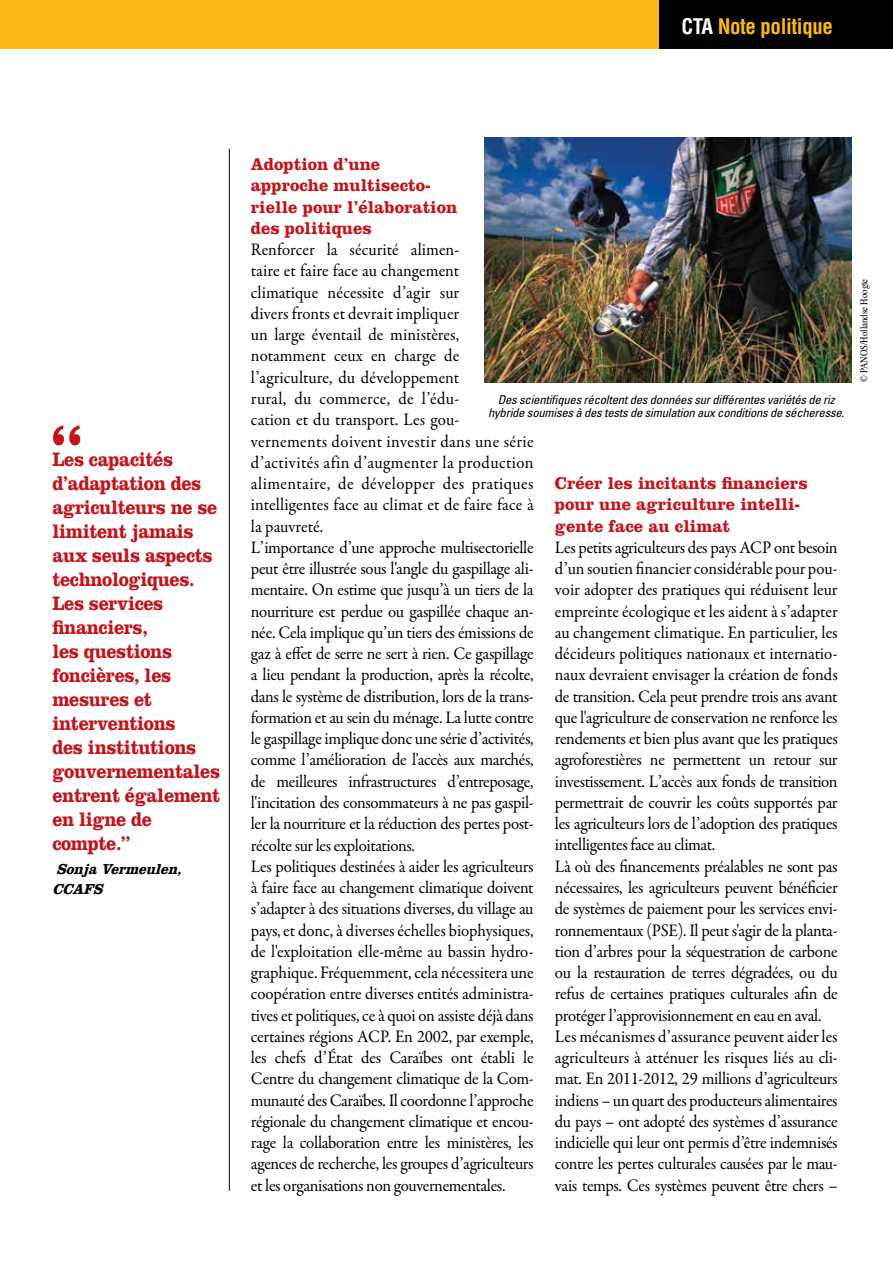
<style>
.page{position:relative;width:893px;height:1263px;background:#fff}
.page>*{position:absolute;margin:0;border:0;box-sizing:border-box;transform-origin:0 0}
.t1{font:700 73.5px "Clarendon";color:#c2151c;scale:.85 1}
.t2{font:700 condensed 21px "Helvetica";letter-spacing:-.02em;color:#fdb913}
.t3{font:700 20.25px/24px "Clarendon";letter-spacing:-.02em;color:#c2151c;scale:.9 1}
.t4{font:17.7px/21.3px "Garamond Premr Pro";letter-spacing:-.02em;color:#000;scale:.95 1}
.t5{font:700 17.7px/21.3px "Clarendon";color:#c2151c;scale:.95 1}
.t6{font:italic 700 15px/19.5px "Clarendon";color:#000;scale:.92 1}
.t7{font:italic condensed 12.15px/13.5px "Univers";letter-spacing:-.02em;color:#000;text-align:center;scale:1.04 1}
.t8{font:10.5px "Times";color:#000;scale:.84 1}
.s1{color:#fff}
</style>
<div class="page">
<hr style="left:229px;top:149px;width:1px;height:1042px;background:#000">
<div style="left:0;top:0;width:659px;height:49px;background:#fdb913"></div>
<div style="left:659px;top:0;width:234px;height:49px;background:#000"></div>
<img style="left:485px;top:137px;width:366px;height:245px">
<p class="t2" style="left:681px;top:13px;width:153px"><span class="s1">CTA</span> Note politique</p>
<h1 class="t1" style="left:51px;top:406px;width:38px">“</h1>
<p class="t3" style="left:52px;top:447px;width:188px">Les capacités d’adaptation des agriculteurs ne se limitent jamais aux seuls aspects technologiques.<br>Les services financiers,<br>les questions foncières, les mesures et interventions<br>des institutions gouvernementales entrent également en ligne de compte.”</p>
<p class="t6" style="left:52px;top:859px;width:147px">SonjaVermeulen,<br>CCAFS</p>
<p class="t5" style="left:251px;top:153px;width:219px">Adoption d’une approche multisecto&shy;rielle pour l’élaboration des politiques</p>
<p class="t4" style="left:251px;top:239px;width:299px">Renforcer la sécurité alimen-<br>taire et faire face au changement<br>climatique nécessite d’agir sur<br>divers fronts et devrait impliquer<br>un large éventail de ministères, notamment ceux en charge de l’agriculture, du développement<br>rural, du commerce, de l’édu-<br>cation et du transport. Les gou&shy;vernements doivent investir dans une série d’activités afin d’augmenter la production alimentaire, de développer des pratiques intelligentes face au climat et de faire face à la pauvreté.<br>L’importance d’une approche multisectorielle peut être illustrée sous l'angle du gaspillage ali&shy;mentaire. On estime que jusqu’à un tiers de la nourriture est perdue ou gaspillée chaque an&shy;née. Cela implique qu’un tiers des émissions de gaz à effet de serre ne sert à rien. Ce gaspillage a lieu pendant la production, après la récolte, dans le système de distribution, lors de la trans&shy;formation et au sein du ménage. La lutte contre le gaspillage implique donc une série d’activités, comme l’amélioration de l'accès aux marchés, de meilleures infrastructures d’entreposage, l'incitation des consommateurs à ne pas gaspil&shy;ler la nourriture et la réduction des pertes post&shy;récolte sur les exploitations.<br>Les politiques destinées à aider les agriculteurs à faire face au changement climatique doivent s’adapter à des situations diverses, du village au pays, et donc, à diverses échelles biophysiques, de l'exploitation elle-même au bassin hydro&shy;graphique. Fréquemment, cela nécessitera une coopération entre diverses entités administra&shy;tives et politiques, ce à quoi on assiste déjà dans certaines régions ACP. En 2002, par exemple, les chefs d’État des Caraïbes ont établi le Centre du changement climatique de la Com&shy;munauté des Caraïbes. Il coordonne l’approche régionale du changement climatique et encou&shy;rage la collaboration entre les ministères, les agences de recherche, les groupes d’agriculteurs et les organisations non gouvernementales.</p>
<p class="t7" style="left:488px;top:393px;width:344px">Des scientifiques récoltent des données sur différentes variétés de riz hybride soumises à des tests de simulation aux conditions de sécheresse.</p>
<p class="t5" style="left:555px;top:472px;width:268px">Créer les incitants financiers pour une agriculture intelli&shy;gente face au climat</p>
<p class="t4" style="left:555px;top:537px;width:299px">Les petits agriculteurs des pays ACP ont besoin d’un soutien financier considérable pour pou&shy;voir adopter des pratiques qui réduisent leur empreinte écologique et les aident à s’adapter au changement climatique. En particulier, les décideurs politiques nationaux et internatio&shy;naux devraient envisager la création de fonds de transition. Cela peut prendre trois ans avant que l'agriculture de conservation ne renforce les rendements et bien plus avant que les pratiques agroforestières ne permettent un retour sur investissement. L’accès aux fonds de transition permettrait de couvrir les coûts supportés par les agriculteurs lors de l’adoption des pratiques intelligentes face au climat.<br>Là où des financements préalables ne sont pas nécessaires, les agriculteurs peuvent bénéficier de systèmes de paiement pour les services envi&shy;ronnementaux (PSE). Il peut s'agir de la planta&shy;tion d’arbres pour la séquestration de carbone ou la restauration de terres dégradées, ou du refus de certaines pratiques culturales afin de protéger l’approvisionnement en eau en aval.<br>Les mécanismes d’assurance peuvent aider les agriculteurs à atténuer les risques liés au cli&shy;mat. En 2011-2012, 29 millions d’agriculteurs indiens – un quart des producteurs alimentaires du pays – ont adopté des systèmes d’assurance indicielle qui leur ont permis d’être indemnisés contre les pertes culturales causées par le mau&shy;vais temps. Ces systèmes peuvent être chers –</p>
<p class="t8" style="left:854px;top:382px;width:125px;rotate:-90deg">© PANOS/Hollandse Hoogte</p>
</div>
